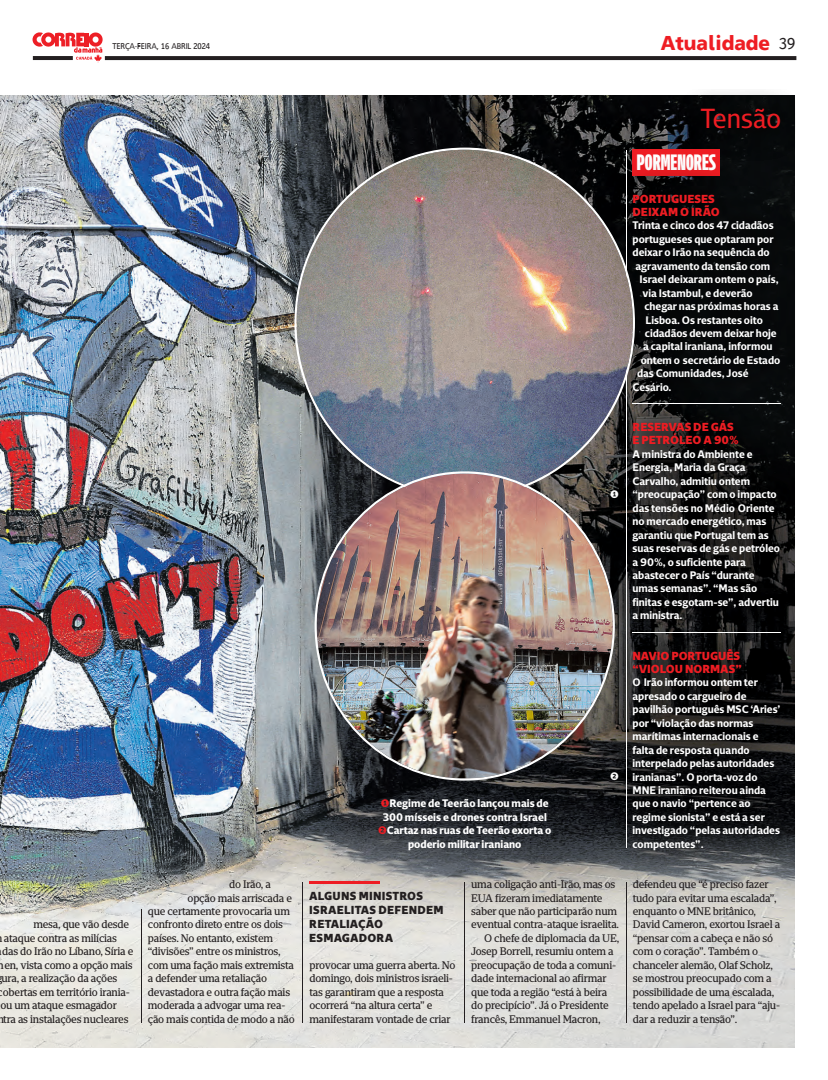
<style>
.page{position:relative;width:828px;height:1080px;background:#fff}
.page>*{position:absolute;margin:0;border:0;box-sizing:border-box;transform-origin:0 0}
.t1{font:28.3px "Correio Sans";color:#ee1d23}
.t2{font:700 22.9px "Correio Title CM";color:#fff}
.t3{font:20px "Agan 75";color:#ee1d23;scale:.95 1}
.t4{font:800 12px/13.5px "Correio Sans";letter-spacing:-.005em;color:#ee1d23}
.t5{font:800 12px/14.2px "Correio Sans";letter-spacing:.02em;color:#231f20}
.t6{font:11.3px/13.4px "Correio Slab";letter-spacing:-.02em;color:#231f20}
.t7{font:700 11.3px/13.4px "Correio Sans";color:#fff}
.t8{font:800 11.3px/13.5px "Correio Sans";color:#fff;text-align:center}
.t9{font:11.2px "Correio Slab";letter-spacing:-.02em;color:#231f20}
.t10{font:8.3px "Aan 55";letter-spacing:-.02em;color:#231f20;scale:.91 1}
.s1{font-family:"Talis Regular W00";font-size:19.2px;color:#231f20}
</style>
<div class="page">
<img style="left:1px;top:95px;width:793px;height:952px">
<img style="left:447px;top:91px;width:349px;height:57px">
<img style="left:575px;top:781px;width:220px;height:141px">
<img style="left:597px;top:682px;width:198px;height:218px">
<img style="left:615px;top:661px;width:180px;height:21px">
<img style="left:615px;top:465px;width:180px;height:196px">
<img style="left:575px;top:130px;width:221px;height:335px">
<img style="left:635px;top:152px;width:161px;height:291px">
<hr style="left:633px;top:404px;width:148px;height:1px;background:#fff">
<hr style="left:633px;top:632px;width:148px;height:1px;background:#fff">
<hr style="left:309px;top:881px;width:71px;height:2px;background:#ee1d23">
<hr style="left:141px;top:909px;width:1px;height:114px;background:#231f20">
<hr style="left:303px;top:882px;width:1px;height:141px;background:#231f20">
<hr style="left:465px;top:882px;width:1px;height:141px;background:#231f20">
<hr style="left:626px;top:882px;width:1px;height:141px;background:#231f20">
<hr style="left:626px;top:150px;width:1px;height:698px;background:#fff">
<svg style="left:294px;top:148px;width:341px;height:350px"></svg>
<img style="left:315px;top:471px;width:300px;height:310px">
<svg style="left:105px;top:56px;width:691px;height:4px;fill:#231f20"></svg>
<svg style="left:32px;top:32px;width:71px;height:31px"></svg>
<img style="left:0;top:96px;width:1px;height:951px">
<img style="left:0;top:74px;width:1px;height:390px">
<svg style="left:381px;top:800px;width:8px;height:8px"></svg>
<svg style="left:379px;top:827px;width:7px;height:7px"></svg>
<svg style="left:611px;top:490px;width:7px;height:8px"></svg>
<svg style="left:611px;top:773px;width:7px;height:8px"></svg>
<p class="t10" style="left:112px;top:41px;width:109px">TERÇA-FEIRA, 16 ABRIL 2024</p>
<h3 class="t3" style="left:661px;top:31px;width:143px">Atualidade <span class="s1">39</span></h3>
<h1 class="t1" style="left:700px;top:101px;width:82px">Tensão</h1>
<h2 class="t2" style="left:637px;top:149px;width:81px">PORMENORES</h2>
<p class="t4" style="left:633px;top:192px;width:89px">PORTUGUESES<br>DEIXAM O IRÃO</p>
<p class="t7" style="left:633px;top:219px;width:143px">Trinta e cinco dos 47 cidadãos</p>
<p class="t7" style="left:633px;top:232px;width:143px">portugueses que optaram por</p>
<p class="t7" style="left:633px;top:246px;width:139px">deixar o Irão na sequência do</p>
<p class="t7" style="left:636px;top:259px;width:136px">agravamento da tensão com</p>
<p class="t7" style="left:640px;top:273px;width:141px">Israel deixaram ontem o país,</p>
<p class="t7" style="left:643px;top:286px;width:112px">via Istambul, e deverão</p>
<p class="t7" style="left:644px;top:299px;width:136px">chegar nas próximas horas a</p>
<p class="t7" style="left:645px;top:313px;width:119px">Lisboa. Os restantes oito</p>
<p class="t7" style="left:645px;top:326px;width:133px">cidadãos devem deixar hoje</p>
<p class="t7" style="left:643px;top:340px;width:131px">a capital iraniana, informou</p>
<p class="t7" style="left:641px;top:353px;width:141px">ontem o secretário de Estado</p>
<p class="t7" style="left:637px;top:367px;width:113px">das Comunidades, José</p>
<p class="t7" style="left:633px;top:380px;width:41px">Cesário.</p>
<p class="t6" style="left:33px;top:918px;width:97px">mesa, que vão desde</p>
<p class="t6" style="left:4px;top:931px;width:115px">ataque contra as milícias</p>
<p class="t6" style="left:2px;top:945px;width:133px">das do Irão no Líbano, Síria e</p>
<p class="t6" style="left:4px;top:958px;width:130px">en, vista como a opção mais</p>
<p class="t6" style="left:2px;top:972px;width:117px">ura, a realização da ações</p>
<p class="t6" style="left:-2px;top:985px;width:134px">cobertas em território irania-</p>
<p class="t6" style="left:0;top:999px;width:118px">ou um ataque esmagador</p>
<p class="t6" style="left:-3px;top:1012px;width:133px">ntra as instalações nucleares</p>
<p class="t9" style="left:4px;top:930px;width:115px">ataque contra as milícias</p>
<p class="t9" style="left:-3px;top:943px;width:138px">adas do Irão no Líbano, Síria e</p>
<p class="t9" style="left:-5px;top:956px;width:140px">men, vista como a opção mais</p>
<p class="t9" style="left:2px;top:970px;width:117px">ura, a realização da ações</p>
<p class="t9" style="left:-2px;top:983px;width:134px">cobertas em território irania-</p>
<p class="t9" style="left:1px;top:997px;width:118px">ou um ataque esmagador</p>
<p class="t9" style="left:-2px;top:1010px;width:133px">ntra as instalações nucleares</p>
<p class="t6" style="left:229px;top:878px;width:43px">do Irão, a</p>
<p class="t6" style="left:188px;top:891px;width:106px">opção mais arriscada e</p>
<p class="t6" style="left:148px;top:905px;width:144px">que certamente provocaria um</p>
<p class="t6" style="left:148px;top:918px;width:137px">confronto direto entre os dois</p>
<p class="t6" style="left:148px;top:931px;width:127px">países. No entanto, existem</p>
<p class="t6" style="left:148px;top:945px;width:134px">“divisões” entre os ministros,</p>
<p class="t6" style="left:148px;top:958px;width:148px">com uma fação mais extremista</p>
<p class="t6" style="left:148px;top:972px;width:121px">a defender uma retaliação</p>
<p class="t6" style="left:148px;top:985px;width:144px">devastadora e outra fação mais</p>
<p class="t6" style="left:148px;top:999px;width:139px">moderada a advogar uma rea-</p>
<p class="t6" style="left:148px;top:1012px;width:148px">ção mais contida de modo a não</p>
<p class="t8" style="left:383px;top:797px;width:170px">Regime de Teerão lançou mais de<br>300 mísseis e drones contra Israel<br>Cartaz nas ruas de Teerão exorta o poderio militar iraniano</p>
<p class="t5" style="left:309px;top:888px;width:136px">ALGUNS MINISTROS<br>ISRAELITAS DEFENDEM<br>RETALIAÇÃO<br>ESMAGADORA</p>
<p class="t6" style="left:310px;top:958px;width:148px">provocar uma guerra aberta. No domingo, dois ministros israeli&shy;tas garantiram que a resposta ocorrerá “na altura certa” e manifestaram vontade de criar</p>
<p class="t6" style="left:471px;top:878px;width:146px">uma coligação anti-Irão, mas os</p>
<p class="t6" style="left:471px;top:891px;width:133px">EUA fizeram imediatamente</p>
<p class="t6" style="left:471px;top:905px;width:147px">saber que não participarão num</p>
<p class="t6" style="left:471px;top:918px;width:149px">eventual contra-ataque israelita.</p>
<p class="t6" style="left:484px;top:931px;width:136px">O chefe de diplomacia da UE,</p>
<p class="t6" style="left:471px;top:945px;width:144px">Josep Borrell, resumiu ontem a</p>
<p class="t6" style="left:471px;top:958px;width:147px">preocupação de toda a comuni-</p>
<p class="t6" style="left:471px;top:972px;width:137px">dade internacional ao afirmar</p>
<p class="t6" style="left:471px;top:985px;width:138px">que toda a região “está à beira</p>
<p class="t6" style="left:471px;top:999px;width:139px">do precipício”. Já o Presidente</p>
<p class="t6" style="left:471px;top:1012px;width:131px">francês, Emmanuel Macron,</p>
<p class="t4" style="left:633px;top:420px;width:108px">RESERVAS DE GÁS<br>E PETRÓLEO A 90%</p>
<p class="t7" style="left:633px;top:447px;width:149px">A ministra do Ambiente e<br>Energia, Maria da Graça<br>Carvalho, admitiu ontem “preocupação” com o impacto das tensões no Médio Oriente no mercado energético, mas garantiu que Portugal tem as suas reservas de gás e petróleo a 90%, o suficiente para abastecer o País “durante umas semanas”. “Mas são finitas e esgotam-se”, advertiu a ministra.</p>
<p class="t4" style="left:633px;top:649px;width:111px">NAVIO PORTUGUÊS “VIOLOU NORMAS”</p>
<p class="t7" style="left:633px;top:676px;width:150px">O Irão informou ontem ter apresado o cargueiro de pavilhão português MSC ‘Aries’ por “violação das normas marítimas internacionais e falta de resposta quando interpelado pelas autoridades iranianas”. O porta-voz do<br>MNE iraniano reiterou ainda que o navio “pertence ao regime sionista” e está a ser investigado “pelas autoridades competentes”.</p>
<p class="t6" style="left:633px;top:878px;width:149px">defendeu que “é preciso fazer tudo para evitar uma escalada”, enquanto o MNE britânico,<br>David Cameron, exortou Israel a “pensar com a cabeça e não só com o coração”. Também o chanceler alemão, Olaf Scholz, se mostrou preocupado com a possibilidade de uma escalada, tendo apelado a Israel para “aju&shy;dar a reduzir a tensão”.</p>
</div>
